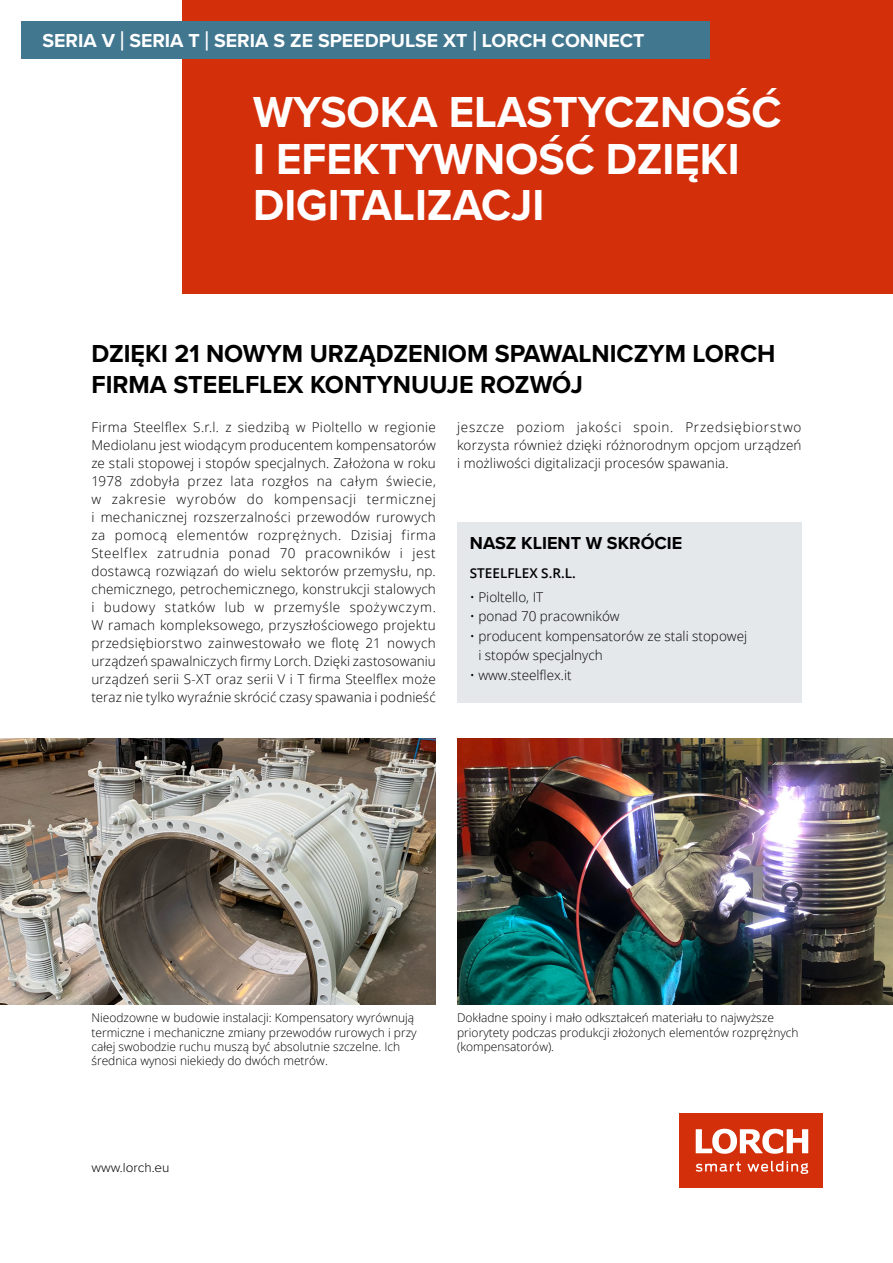
<style>
.page{position:relative;width:893px;height:1263px;background:#fff}
.page>*{position:absolute;margin:0;border:0;box-sizing:border-box;transform-origin:0 0}
.t1{font:700 45px/46.7px "Proxima Nova";color:#fff}
.t2{font:700 25.5px/30.6px "Proxima Nova";color:#000}
.t3{font:700 19.5px "Proxima Nova";color:#fff}
.t4{font:700 18px "Proxima Nova";color:#000}
.t5{font:300 13.5px/18px "Open Sans";color:#000;text-align:justify}
.t6{font:600 13.5px "Open Sans";color:#000}
.t7{font:300 13.5px "Proxima Nova";color:#000}
.t8{font:300 12px/14.4px "Open Sans";color:#000}
.s1{font-size:27.3px}
</style>
<div class="page">
<div style="left:680px;top:1113px;width:143px;height:74px;background:#d42f0b"></div>
<svg style="left:696px;top:1129px;width:112px;height:25px"></svg>
<svg style="left:696px;top:1161px;width:112px;height:13px"></svg>
<img style="left:457px;top:738px;width:436px;height:266px">
<img style="left:0;top:738px;width:436px;height:266px">
<div style="left:183px;top:0;width:710px;height:293px;background:#d42f0b"></div>
<div style="left:457px;top:522px;width:344px;height:180px;background:#e4e8eb"></div>
<div style="left:21px;top:21px;width:689px;height:38px;background:#427790"></div>
<h3 class="t3" style="left:43px;top:26px;width:603px">SERIA V <span class="s1">|</span> SERIA T <span class="s1">|</span> SERIA S ZE SPEEDPULSE XT <span class="s1">|</span> LORCH CONNECT</h3>
<h1 class="t1" style="left:253px;top:88px;width:530px">WYSOKA ELASTYCZNOŚĆ<br>I EFEKTYWNOŚĆ DZIĘKI<br>DIGITALIZACJI</h1>
<h2 class="t2" style="left:91px;top:338px;width:685px">DZIĘKI 21 NOWYM URZĄDZENIOM SPAWALNICZYM LORCH<br>FIRMA STEELFLEX KONTYNUUJE ROZWÓJ</h2>
<p class="t5" style="left:91px;top:418px;width:346px">Firma Steelflex S.r.l. z siedzibą w Pioltello w regionie Mediolanu jest wiodącym producentem kompensatorów ze stali stopowej i stopów specjalnych. Założona w roku 1978 zdobyła przez lata rozgłos na całym świecie, w zakresie wyrobów do kompensacji termicznej i mechanicznej rozszerzalności przewodów rurowych za pomocą elementów rozprężnych. Dzisiaj firma Steelflex zatrudnia ponad 70 pracowników i jest dostawcą rozwiązań do wielu sektorów przemysłu, np. chemicznego, petrochemicznego, konstrukcji stalowych i budowy statków lub w przemyśle spożywczym.<br>W ramach kompleksowego, przyszłościowego projektu przedsiębiorstwo zainwestowało we flotę 21 nowych urządzeń spawalniczych firmy Lorch. Dzięki zastosowaniu urządzeń serii S-XT oraz serii V i T firma Steelflex może teraz nie tylko wyraźnie skrócić czasy spawania i podnieść</p>
<p class="t5" style="left:457px;top:418px;width:346px">jeszcze poziom jakości spoin. Przedsiębiorstwo korzysta również dzięki różnorodnym opcjom urządzeń i możliwości digitalizacji procesów spawania.</p>
<h3 class="t4" style="left:470px;top:530px;width:214px">NASZ KLIENT W SKRÓCIE</h3>
<p class="t6" style="left:470px;top:564px;width:107px">STEELFLEX S.R.L.</p>
<p class="t5" style="left:470px;top:587px;width:75px">• Pioltello, IT</p>
<p class="t5" style="left:470px;top:607px;width:151px">• ponad 70 pracowników</p>
<p class="t5" style="left:478px;top:626px;width:270px;line-height:19.5px;text-indent:-9px">• producent kompensatorów ze stali stopowej i stopów specjalnych</p>
<p class="t5" style="left:470px;top:665px;width:103px">• www.steelflex.it</p>
<p class="t8" style="left:91px;top:1010px;width:327px">Nieodzowne w budowie instalacji: Kompensatory wyrównują termiczne i mechaniczne zmiany przewodów rurowych i przy całej swobodzie ruchu muszą być absolutnie szczelne. Ich średnica wynosi niekiedy do dwóch metrów.</p>
<p class="t8" style="left:457px;top:1010px;width:343px">Dokładne spoiny i mało odkształceń materiału to najwyższe priorytety podczas produkcji złożonych elementów rozprężnych (kompensatorów).</p>
<p class="t7" style="left:91px;top:1157px;width:80px">www.lorch.eu</p>
</div>
